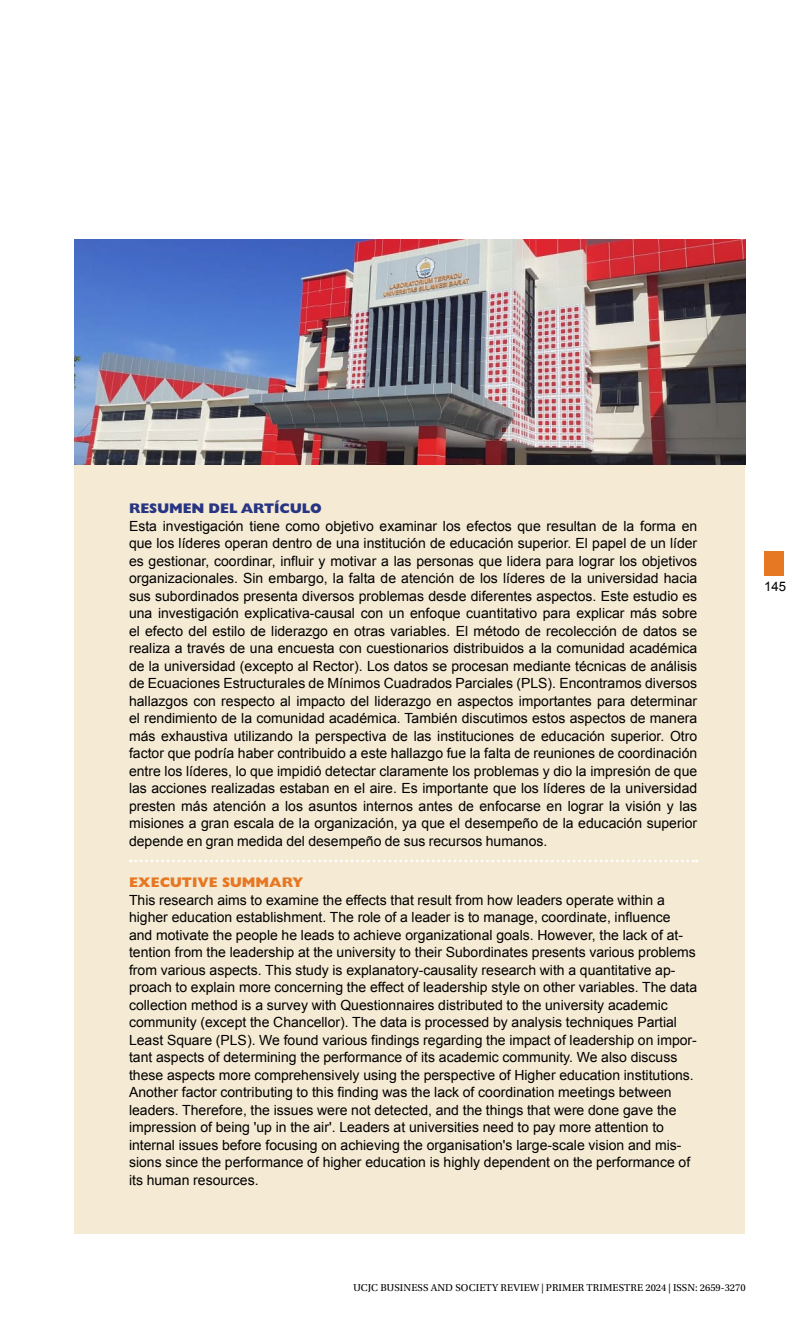
<style>
.page{position:relative;width:809px;height:1340px;background:#fff}
.page>*{position:absolute;margin:0;border:0;box-sizing:border-box;transform-origin:0 0}
.t1{font:14px/17.5px "Arial";color:#000;text-align:justify}
.t2{font:800 14px "Gill Sans Std";color:#283583}
.t3{font:800 14px "Gill Sans Std";color:#e67824}
.t4{font:13.12px "Arial";color:#000}
.t5{font:10.5px "Utopia Std";letter-spacing:.01em;color:#000}
</style>
<div class="page">
<div style="left:764px;top:551px;width:20px;height:24px;background:#e67824"></div>
<div style="left:74px;top:464px;width:671px;height:769px;background:#f5ead4"></div>
<svg style="left:130px;top:859px;width:567px;height:3px"></svg>
<img style="left:74px;top:239px;width:671px;height:225px">
<p class="t2" style="left:129px;top:500px;width:194px">RESUMEN DEL ARTÍCULO</p>
<p class="t1" style="left:129px;top:517px;width:570px">Esta investigación tiene como objetivo examinar los efectos que resultan de la forma en que los líderes operan dentro de una institución de educación superior. El papel de un líder es gestionar, coordinar, influir y motivar a las personas que lidera para lograr los objetivos organizacionales. Sin embargo, la falta de atención de los líderes de la universidad hacia sus subordinados presenta diversos problemas desde diferentes aspectos. Este estudio es una investigación explicativa-causal con un enfoque cuantitativo para explicar más sobre el efecto del estilo de liderazgo en otras variables. El método de recolección de datos se realiza a través de una encuesta con cuestionarios distribuidos a la comunidad académica de la universidad (excepto al Rector). Los datos se procesan mediante técnicas de análisis de Ecuaciones Estructurales de Mínimos Cuadrados Parciales (PLS). Encontramos diversos hallazgos con respecto al impacto del liderazgo en aspectos importantes para determinar el rendimiento de la comunidad académica. También discutimos estos aspectos de manera más exhaustiva utilizando la perspectiva de las instituciones de educación superior. Otro factor que podría haber contribuido a este hallazgo fue la falta de reuniones de coordinación entre los líderes, lo que impidió detectar claramente los problemas y dio la impresión de que las acciones realizadas estaban en el aire. Es importante que los líderes de la universidad presten más atención a los asuntos internos antes de enfocarse en lograr la visión y las misiones a gran escala de la organización, ya que el desempeño de la educación superior depende en gran medida del desempeño de sus recursos humanos.</p>
<p class="t3" style="left:129px;top:874px;width:176px">EXECUTIVE SUMMARY</p>
<p class="t1" style="left:129px;top:891px;width:569px;text-align:left">This research aims to examine the effects that result from how leaders operate within a higher education establishment. The role of a leader is to manage, coordinate, influence and motivate the people he leads to achieve organizational goals. However, the lack of at&shy;tention from the leadership at the university to their Subordinates presents various problems from various aspects. This study is explanatory-causality research with a quantitative ap&shy;proach to explain more concerning the effect of leadership style on other variables. The data collection method is a survey with Questionnaires distributed to the university academic community (except the Chancellor). The data is processed by analysis techniques Partial Least Square (PLS). We found various findings regarding the impact of leadership on impor&shy;tant aspects of determining the performance of its academic community. We also discuss these aspects more comprehensively using the perspective of Higher education institutions.<br>Another factor contributing to this finding was the lack of coordination meetings between leaders. Therefore, the issues were not detected, and the things that were done gave the impression of being 'up in the air'. Leaders at universities need to pay more attention to internal issues before focusing on achieving the organisation's large-scale vision and mis&shy;sions since the performance of higher education is highly dependent on the performance of its human resources.</p>
<p class="t4" style="left:764px;top:577px;width:23px">145</p>
<p class="t5" style="left:353px;top:1281px;width:394px">UCJC BUSINESS AND SOCIETY REVIEW | PRIMER TRIMESTRE 2024 | ISSN: 2659-3270</p>
</div>
